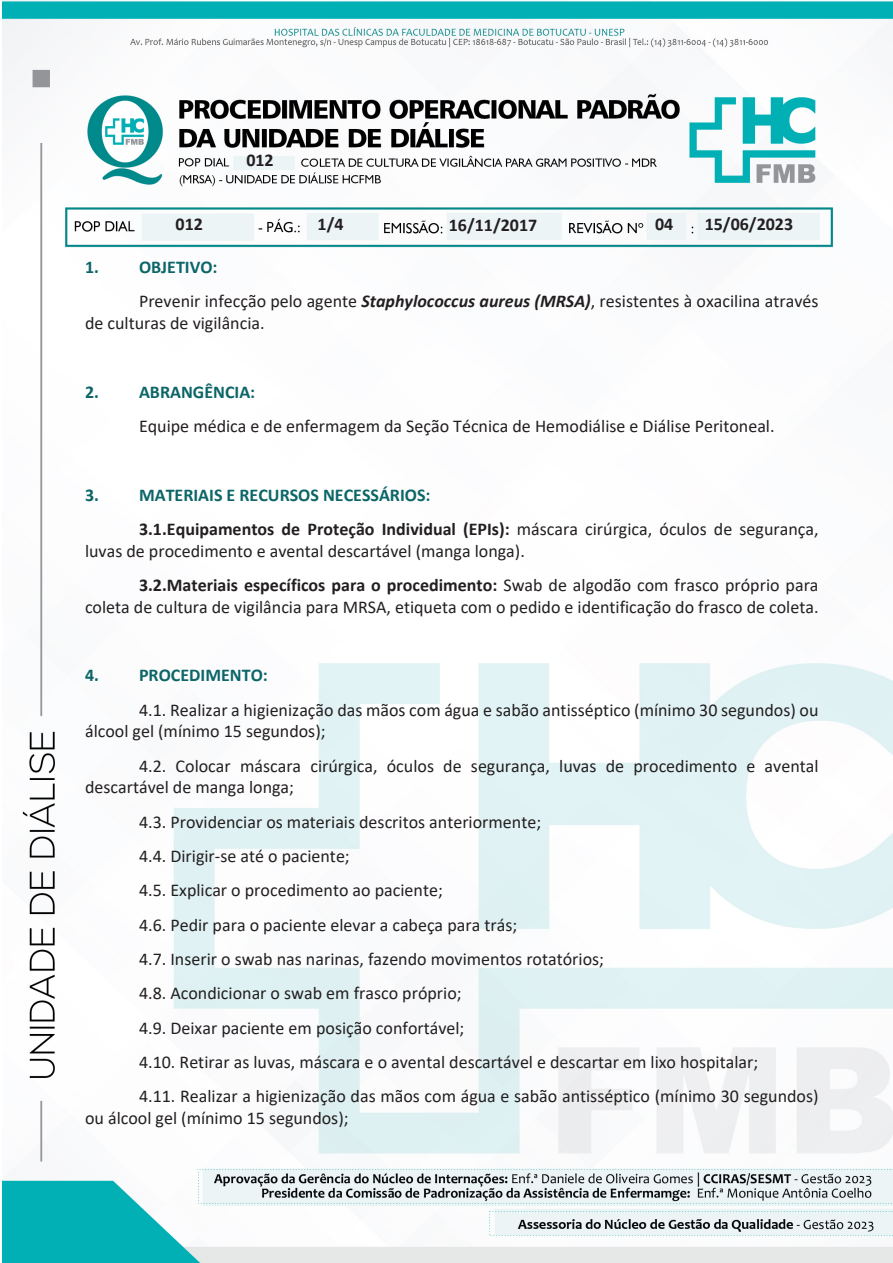
<style>
.page{position:relative;width:893px;height:1263px;background:#fff}
.page>*{position:absolute;margin:0;border:0;box-sizing:border-box;transform-origin:0 0}
.t1{font:18px/21.6px "Calibri";color:#231f20}
.t2{font:700 18px "Calibri";color:#0c6567}
.t3{font:700 18px "Calibri";color:#231f20}
.s1{font-weight:700;font-style:italic}
.s2{font-weight:700}
</style>
<div class="page">
<img style="left:2px;top:0;width:891px;height:1263px">
<p class="t3" style="left:246px;top:147px;width:29px">012</p>
<p class="t3" style="left:318px;top:211px;width:27px">1/4</p>
<p class="t3" style="left:176px;top:211px;width:29px">012</p>
<p class="t3" style="left:449px;top:213px;width:90px">16/11/2017</p>
<p class="t3" style="left:655px;top:211px;width:20px">04</p>
<p class="t3" style="left:705px;top:211px;width:90px">15/06/2023</p>
<p class="t2" style="left:85px;top:254px;width:134px">1. OBJETIVO:</p>
<p class="t1" style="left:85px;top:290px;width:735px;text-indent:54px">Prevenir infecção pelo agente <span class="s1">Staphylococcus aureus (MRSA)</span>, resistentes à oxacilina através de culturas de vigilância.</p>
<p class="t2" style="left:85px;top:379px;width:172px">2. ABRANGÊNCIA:</p>
<p class="t1" style="left:139px;top:415px;width:637px">Equipe médica e de enfermagem da Seção Técnica de Hemodiálise e Diálise Peritoneal.</p>
<p class="t2" style="left:85px;top:482px;width:347px">3. MATERIAIS E RECURSOS NECESSÁRIOS:</p>
<p class="t1" style="left:85px;top:518px;width:735px;text-indent:54px"><span class="s2">3.1.Equipamentos de Proteção Individual (EPIs):</span> máscara cirúrgica, óculos de segurança, luvas de procedimento e avental descartável (manga longa).</p>
<p class="t1" style="left:85px;top:574px;width:735px;text-align:right"><span class="s2">3.2.Materiais específicos para o procedimento:</span> Swab de algodão com frasco próprio para<br>coleta de cultura de vigilância para MRSA, etiqueta com o pedido e identificação do frasco de coleta.</p>
<p class="t2" style="left:85px;top:663px;width:184px">4. PROCEDIMENTO:</p>
<p class="t1" style="left:85px;top:698px;width:735px;text-indent:54px">4.1. Realizar a higienização das mãos com água e sabão antisséptico (mínimo 30 segundos) ou álcool gel (mínimo 15 segundos);</p>
<p class="t1" style="left:85px;top:754px;width:735px;text-indent:54px">4.2. Colocar máscara cirúrgica, óculos de segurança, luvas de procedimento e avental descartável de manga longa;</p>
<p class="t1" style="left:139px;top:810px;width:404px">4.3. Providenciar os materiais descritos anteriormente;</p>
<p class="t1" style="left:139px;top:845px;width:212px">4.4. Dirigir-se até o paciente;</p>
<p class="t1" style="left:139px;top:879px;width:305px">4.5. Explicar o procedimento ao paciente;</p>
<p class="t1" style="left:139px;top:913px;width:380px">4.6. Pedir para o paciente elevar a cabeça para trás;</p>
<p class="t1" style="left:139px;top:948px;width:466px">4.7. Inserir o swab nas narinas, fazendo movimentos rotatórios;</p>
<p class="t1" style="left:139px;top:982px;width:324px">4.8. Acondicionar o swab em frasco próprio;</p>
<p class="t1" style="left:139px;top:1016px;width:327px">4.9. Deixar paciente em posição confortável;</p>
<p class="t1" style="left:139px;top:1051px;width:621px">4.10. Retirar as luvas, máscara e o avental descartável e descartar em lixo hospitalar;</p>
<p class="t1" style="left:85px;top:1085px;width:735px;text-indent:54px">4.11. Realizar a higienização das mãos com água e sabão antisséptico (mínimo 30 segundos) ou álcool gel (mínimo 15 segundos);</p>
</div>
